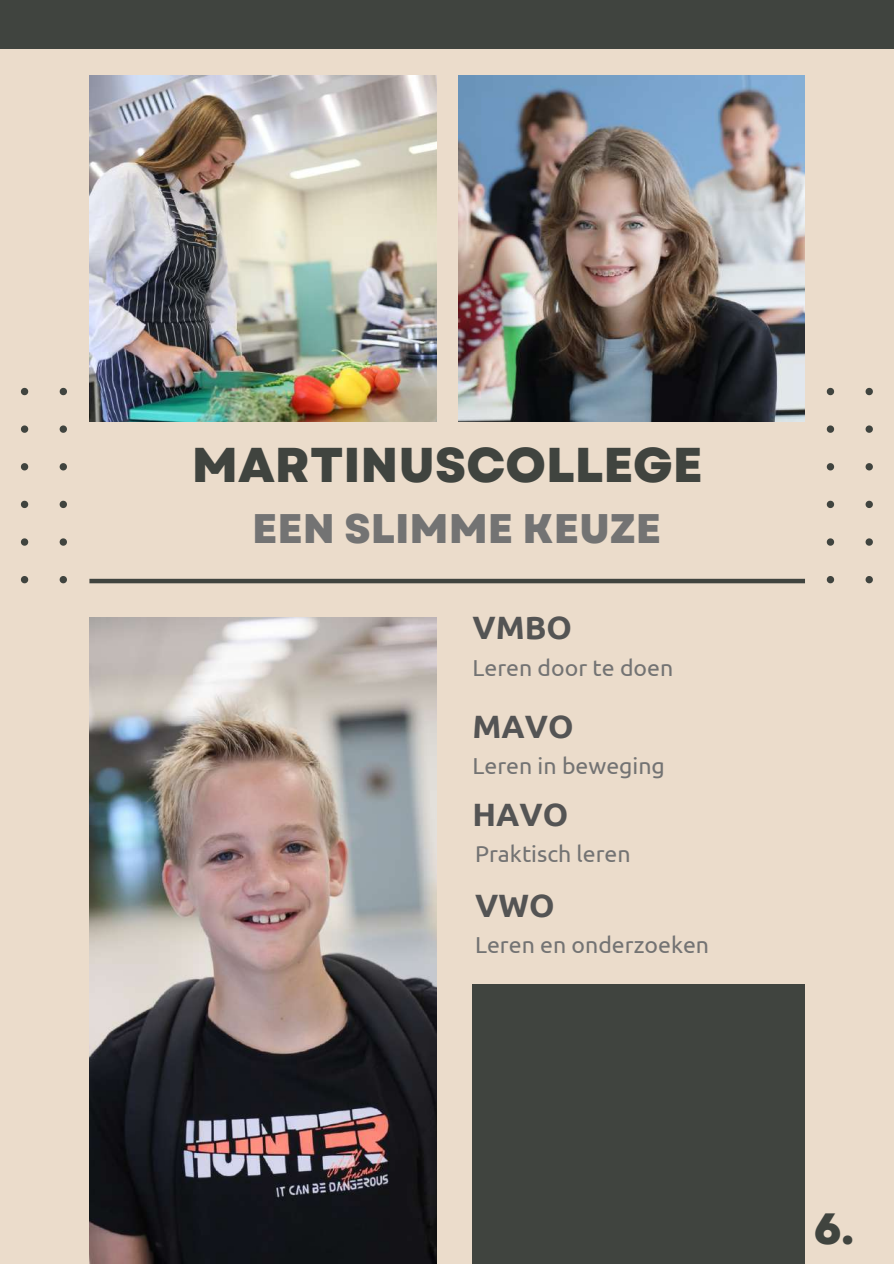
<style>
.page{position:relative;width:894px;height:1264px;background:#fff}
.page>*{position:absolute;margin:0;border:0;box-sizing:border-box;transform-origin:0 0}
.t1{font:800 48.75px "Garet";color:#40443f}
.t2{font:800 43.65px "Garet";color:#40443f}
.t3{font:800 41.25px "Garet";color:#737373}
.t4{font:700 32.25px "Ubuntu";color:#545454}
.t5{font:23.1px "Ubuntu";color:#737373}
</style>
<div class="page">
<div style="left:0;top:0;width:893px;height:1263px;background:#ebdccb"></div>
<img style="left:458px;top:75px;width:346px;height:347px">
<img style="left:89px;top:75px;width:347px;height:347px">
<div style="left:472px;top:984px;width:332px;height:279px;background:#40443f"></div>
<div style="left:0;top:0;width:893px;height:49px;background:#40443f"></div>
<hr style="left:89px;top:579px;width:715px;height:4px;background:#40443f">
<svg style="left:826px;top:388px;width:47px;height:195px"></svg>
<svg style="left:20px;top:388px;width:47px;height:195px"></svg>
<img style="left:89px;top:618px;width:347px;height:645px">
<h1 class="t1" style="left:192px;top:430px;width:512px">MARTINUSCOLLEGE</h1>
<h3 class="t3" style="left:252px;top:498px;width:410px">EEN SLIMME KEUZE</h3>
<h3 class="t4" style="left:472px;top:609px;width:101px">VMBO</h3>
<p class="t5" style="left:472px;top:654px;width:202px">Leren door te doen</p>
<h3 class="t4" style="left:472px;top:707px;width:102px">MAVO</h3>
<p class="t5" style="left:472px;top:752px;width:194px">Leren in beweging</p>
<h3 class="t4" style="left:472px;top:796px;width:97px">HAVO</h3>
<p class="t5" style="left:475px;top:840px;width:157px">Praktisch leren</p>
<h3 class="t4" style="left:475px;top:886px;width:81px">VWO</h3>
<p class="t5" style="left:475px;top:931px;width:235px">Leren en onderzoeken</p>
<h2 class="t2" style="left:813px;top:1196px;width:42px">6.</h2>
</div>
